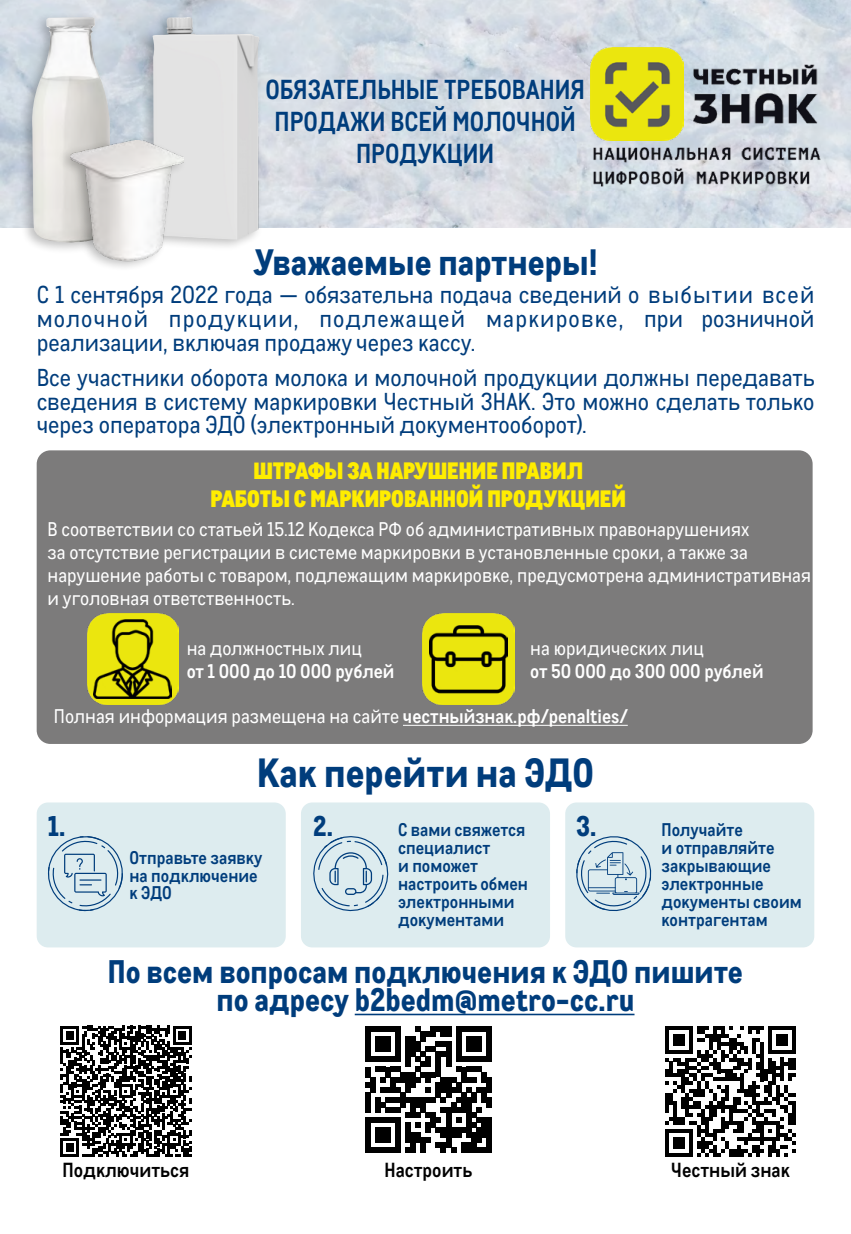
<style>
.page{position:relative;width:851px;height:1234px;background:#fff}
.page>*{position:absolute;margin:0;border:0;box-sizing:border-box;transform-origin:0 0}
.t1{font:800 39.75px "CA Metro";color:#003d7c}
.t2{font:800 35.7px "CA Metro";color:#003d7c}
.t3{font:800 31.8px/27.8px "CA Metro";color:#003d7c;text-align:center}
.t4{font:800 27.75px "CA Metro";color:#003d7c}
.t5{font:700 26.7px/32.1px "CA Metro";color:#003d7c;text-align:center}
.t6{font:23.85px/23.9px "CA Metro";color:#003d7c;text-align:justify}
.t7{font:900 23.1px/27.8px "CA Metro";color:#ffed00;text-align:center}
.t8{font:700 19.8px "CA Metro";color:#000}
.t9{font:19.2px/23.1px "CA Metro";color:#fff}
.t10{font:700 19.2px "CA Metro";color:#fff}
.t11{font:700 17.85px/17.9px "CA Metro";color:#003d7c}
.s1{font-weight:700}
</style>
<div class="page">
<img style="left:0;top:0;width:850px;height:227px">
<div style="left:37px;top:802px;width:249px;height:145px;background:#ddecef;border-radius:11px"></div>
<div style="left:301px;top:802px;width:249px;height:145px;background:#ddecef;border-radius:11px"></div>
<div style="left:565px;top:802px;width:249px;height:145px;background:#ddecef;border-radius:11px"></div>
<hr style="left:354px;top:1013px;width:280px;height:2px;background:#003d7c">
<svg style="left:47px;top:836px;width:76px;height:76px"></svg>
<svg style="left:313px;top:836px;width:76px;height:76px"></svg>
<svg style="left:576px;top:836px;width:76px;height:75px"></svg>
<svg style="left:60px;top:1025px;width:131px;height:131px"></svg>
<div style="left:37px;top:450px;width:775px;height:293px;background:#7c7b7b;border-radius:14px"></div>
<svg style="left:665px;top:1026px;width:130px;height:130px"></svg>
<svg style="left:365px;top:1026px;width:126px;height:126px"></svg>
<div style="left:486px;top:1081px;width:5px;height:10px;background:#000"></div>
<div style="left:486px;top:1096px;width:5px;height:11px;background:#000"></div>
<div style="left:486px;top:1117px;width:5px;height:10px;background:#000"></div>
<div style="left:486px;top:1127px;width:5px;height:15px;background:#000"></div>
<div style="left:486px;top:1142px;width:5px;height:10px;background:#000"></div>
<img style="left:590px;top:48px;width:93px;height:93px">
<img style="left:689px;top:64px;width:129px;height:61px">
<img style="left:590px;top:144px;width:235px;height:49px">
<img style="left:87px;top:613px;width:91px;height:91px">
<img style="left:94px;top:619px;width:78px;height:79px">
<hr style="left:403px;top:724px;width:224px;height:1px;background:#fff">
<img style="left:423px;top:613px;width:91px;height:91px">
<img style="left:429px;top:619px;width:78px;height:79px">
<div style="left:18px;top:11px;width:96px;height:243px;background:#000;opacity:.25"></div>
<img style="left:32px;top:17px;width:78px;height:227px">
<div style="left:140px;top:11px;width:124px;height:240px;background:#000;opacity:.25"></div>
<img style="left:152px;top:17px;width:116px;height:222px">
<div style="left:57px;top:134px;width:130px;height:138px;background:#000;opacity:.25"></div>
<img style="left:70px;top:140px;width:113px;height:128px">
<h3 class="t5" style="left:265px;top:71px;width:321px">ОБЯЗАТЕЛЬНЫЕ ТРЕБОВАНИЯ<br>ПРОДАЖИ ВСЕЙ МОЛОЧНОЙ<br>ПРОДУКЦИИ</h3>
<h2 class="t2" style="left:253px;top:233px;width:345px">Уважаемые партнеры!</h2>
<p class="t6" style="left:37px;top:281px;width:779px">С 1 сентября 2022 года — обязательна подача сведений о выбытии всей молочной продукции, подлежащей маркировке, при розничной реализации, включая продажу через кассу.</p>
<p class="t6" style="left:37px;top:364px;width:779px">Все участники оборота молока и молочной продукции должны передавать сведения в систему маркировки Честный ЗНАК. Это можно сделать только через оператора ЭДО (электронный документооборот).</p>
<p class="t7" style="left:210px;top:454px;width:416px">ШТРАФЫ ЗА НАРУШЕНИЕ ПРАВИЛ<br>РАБОТЫ С МАРКИРОВАННОЙ ПРОДУКЦИЕЙ</p>
<p class="t9" style="left:48px;top:516px;width:765px">В соответствии со статьей 15.12 Кодекса РФ об административных правонарушениях<br>за отсутствие регистрации в системе маркировки в установленные сроки, а также за нарушение работы с товаром, подлежащим маркировке, предусмотрена административная и уголовная ответственность.</p>
<p class="t9" style="left:187px;top:635px;width:177px">на должностных лиц</p>
<p class="t10" style="left:187px;top:656px;width:209px">от 1 000 до 10 000 рублей</p>
<p class="t9" style="left:54px;top:704px;width:576px">Полная информация размещена на сайте <span class="s1">честныйзнак.рф/penalties/</span></p>
<p class="t9" style="left:530px;top:635px;width:175px">на юридических лиц</p>
<p class="t10" style="left:530px;top:656px;width:235px">от 50 000 до 300 000 рублей</p>
<h1 class="t1" style="left:257px;top:740px;width:338px">Как перейти на ЭДО</h1>
<h3 class="t4" style="left:48px;top:802px;width:19px">1.</h3>
<h3 class="t4" style="left:313px;top:802px;width:21px">2.</h3>
<h3 class="t4" style="left:576px;top:802px;width:22px">3.</h3>
<p class="t11" style="left:398px;top:819px;width:131px">С вами свяжется специалист<br>и поможет настроить обмен электронными документами</p>
<p class="t11" style="left:661px;top:819px;width:142px">Получайте<br>и отправляйте закрывающие электронные документы своим контрагентам</p>
<p class="t11" style="left:129px;top:846px;width:134px">Отправьте заявку на подключение к ЭДО</p>
<h3 class="t3" style="left:108px;top:955px;width:636px">По всем вопросам подключения к ЭДО пишите по адресу b2bedm@metro-cc.ru</h3>
<p class="t8" style="left:63px;top:1153px;width:128px">Подключиться</p>
<p class="t8" style="left:384px;top:1153px;width:89px">Настроить</p>
<p class="t8" style="left:671px;top:1153px;width:120px">Честный знак</p>
</div>
